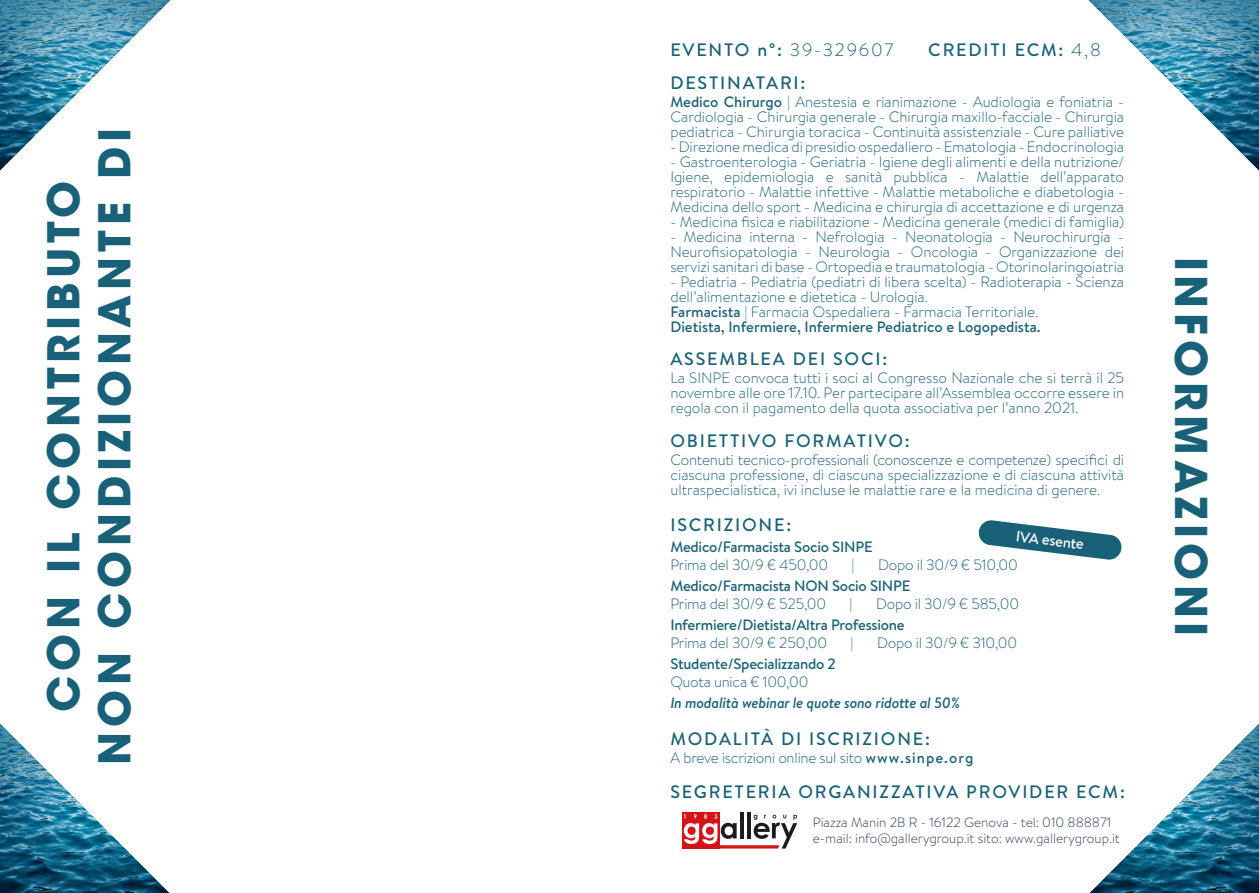
<style>
.page{position:relative;width:1259px;height:893px;background:#fff}
.page>*{position:absolute;margin:0;border:0;box-sizing:border-box;transform-origin:0 0}
.t1{font:700 43.5px "ITC Avant Garde Std";letter-spacing:.11em;color:#186178}
.t2{font:500 18px "Brandon Text";letter-spacing:.1em;color:#186178}
.t3{font:300 15px/15px "Brandon Text";color:#186178;text-align:justify}
.t4{font:500 15px "Brandon Text";letter-spacing:-.015em;color:#186178}
.t5{font:italic 500 15px "Brandon Text";letter-spacing:-.015em;color:#186178}
.t6{font:500 15px "Brandon Text";color:#fff}
.t7{font:300 13.5px "Brandon Text";color:#2d3961}
.s1{font-weight:300}
.s2{font-weight:500}
</style>
<div class="page">
<div style="left:682px;top:812px;width:37px;height:36px;background:#d61217"></div>
<hr style="left:740px;top:812px;width:4px;height:26px;background:#1c1c1c">
<hr style="left:747px;top:812px;width:4px;height:26px;background:#1c1c1c">
<svg style="left:684px;top:814px;width:113px;height:34px"></svg>
<svg style="left:978px;top:520px;width:144px;height:40px"></svg>
<img style="left:0;top:0;width:170px;height:170px">
<img style="left:1088px;top:0;width:171px;height:170px">
<img style="left:0;top:724px;width:169px;height:169px">
<img style="left:1089px;top:724px;width:170px;height:169px">
<p class="t1" style="left:35px;top:712px;width:532px;rotate:-90deg">CON IL CONTRIBUTO</p>
<p class="t1" style="left:86px;top:765px;width:638px;rotate:-90deg">NON CONDIZIONANTE DI</p>
<p class="t2" style="left:670px;top:37px;width:224px">EVENTO n°: <span class="s1">39-329607</span></p>
<p class="t2" style="left:928px;top:37px;width:174px">CREDITI ECM: <span class="s1">4,8</span></p>
<p class="t2" style="left:670px;top:71px;width:136px">DESTINATARI:</p>
<p class="t3" style="left:670px;top:94px;width:455px"><span class="s2">Medico Chirurgo</span> | Anestesia e rianimazione - Audiologia e foniatria - Cardiologia - Chirurgia generale - Chirurgia maxillo-facciale - Chirurgia pediatrica - Chirurgia toracica - Continuità assistenziale - Cure palliative</p>
<p class="t3" style="left:670px;top:139px;width:455px">- Direzione medica di presidio ospedaliero - Ematologia - Endocrinologia</p>
<p class="t3" style="left:670px;top:154px;width:455px">- Gastroenterologia - Geriatria - Igiene degli alimenti e della nutrizione/ Igiene, epidemiologia e sanità pubblica - Malattie dell’apparato respiratorio - Malattie infettive - Malattie metaboliche e diabetologia - Medicina dello sport - Medicina e chirurgia di accettazione e di urgenza</p>
<p class="t3" style="left:670px;top:214px;width:455px">- Medicina fisica e riabilitazione - Medicina generale (medici di famiglia)</p>
<p class="t3" style="left:670px;top:229px;width:455px">- Medicina interna - Nefrologia - Neonatologia - Neurochirurgia - Neurofisiopatologia - Neurologia - Oncologia - Organizzazione dei servizi sanitari di base - Ortopedia e traumatologia - Otorinolaringoiatria</p>
<p class="t3" style="left:670px;top:274px;width:455px">- Pediatria - Pediatria (pediatri di libera scelta) - Radioterapia - Scienza dell’alimentazione e dietetica - Urologia.</p>
<p class="t3" style="left:670px;top:304px;width:369px"><span class="s2">Farmacista</span> | Farmacia Ospedaliera - Farmacia Territoriale.</p>
<p class="t4" style="left:670px;top:317px;width:372px">Dietista, Infermiere, Infermiere Pediatrico e Logopedista.</p>
<p class="t2" style="left:670px;top:347px;width:218px">ASSEMBLEA DEI SOCI:</p>
<p class="t3" style="left:670px;top:370px;width:455px">La SINPE convoca tutti i soci al Congresso Nazionale che si terrà il 25 novembre alle ore 17.10. Per partecipare all’Assemblea occorre essere in regola con il pagamento della quota associativa per l’anno 2021.</p>
<p class="t2" style="left:670px;top:429px;width:241px">OBIETTIVO FORMATIVO:</p>
<p class="t3" style="left:670px;top:452px;width:455px">Contenuti tecnico-professionali (conoscenze e competenze) specifici di ciascuna professione, di ciascuna specializzazione e di ciascuna attività ultraspecialistica, ivi incluse le malattie rare e la medicina di genere.</p>
<p class="t2" style="left:670px;top:512px;width:122px">ISCRIZIONE:</p>
<p class="t4" style="left:670px;top:536px;width:204px">Medico/Farmacista Socio SINPE</p>
<p class="t3" style="left:670px;top:556px;width:159px">Prima del 30/9 € 450,00</p>
<p class="t3" style="left:851px;top:556px;width:4px">|</p>
<p class="t3" style="left:878px;top:556px;width:141px">Dopo il 30/9 € 510,00</p>
<p class="t4" style="left:670px;top:575px;width:241px">Medico/Farmacista NON Socio SINPE</p>
<p class="t3" style="left:670px;top:595px;width:157px">Prima del 30/9 € 525,00</p>
<p class="t3" style="left:849px;top:595px;width:4px">|</p>
<p class="t3" style="left:876px;top:595px;width:145px">Dopo il 30/9 € 585,00</p>
<p class="t4" style="left:670px;top:614px;width:236px">Infermiere/Dietista/Altra Professione</p>
<p class="t3" style="left:670px;top:634px;width:158px">Prima del 30/9 € 250,00</p>
<p class="t3" style="left:850px;top:634px;width:4px">|</p>
<p class="t3" style="left:877px;top:634px;width:142px">Dopo il 30/9 € 310,00</p>
<p class="t4" style="left:670px;top:653px;width:167px">Studente/Specializzando 2</p>
<p class="t3" style="left:670px;top:673px;width:140px">Quota unica € 100,00</p>
<p class="t5" style="left:670px;top:692px;width:291px">In modalità webinar le quote sono ridotte al 50%</p>
<p class="t6" style="left:1017px;top:526px;width:70px;rotate:7deg">IVA esente</p>
<p class="t2" style="left:670px;top:726px;width:261px">MODALITÀ DI ISCRIZIONE:</p>
<p class="t3" style="left:670px;top:749px;width:304px">A breve iscrizioni online sul sito <span class="s2">www.sinpe.org</span></p>
<p class="t2" style="left:670px;top:779px;width:456px">SEGRETERIA ORGANIZZATIVA PROVIDER ECM:</p>
<p class="t7" style="left:812px;top:813px;width:300px">Piazza Manin 2B R - 16122 Genova - tel: 010 888871</p>
<p class="t7" style="left:812px;top:829px;width:308px">e-mail: info@gallerygroup.it sito: www.gallerygroup.it</p>
<p class="t1" style="left:1219px;top:257px;width:381px;rotate:90deg">INFORMAZIONI</p>
</div>
